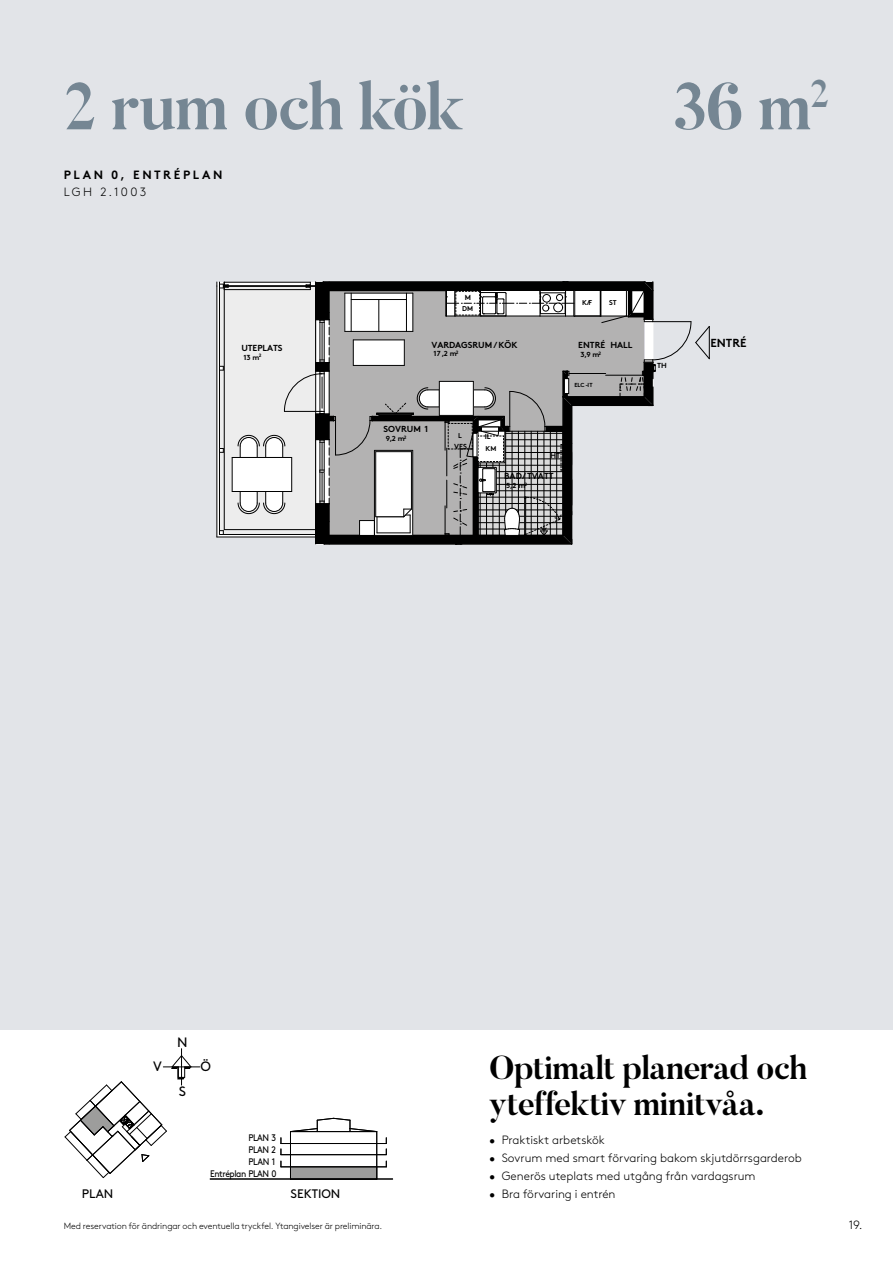
<style>
.page{position:relative;width:893px;height:1263px;background:#fff}
.page>*{position:absolute;margin:0;border:0;box-sizing:border-box;transform-origin:0 0}
.t1{font:700 66px "Butler";letter-spacing:-.03em;color:#758693}
.t2{font:700 33px/36px "Butler";letter-spacing:-.025em;color:#000}
.t3{font:13.65px "Brown Std";color:#000}
.t4{font:12.3px "Brown Std";color:#000}
.t5{font:300 12px "Brown Std";color:#000}
.t6{font:700 12px "Brown Std";letter-spacing:.215em;color:#000}
.t7{font:700 11.7px "Brown Std";color:#000}
.t8{font:9.45px/12px "Brown Std";letter-spacing:-.05em;color:#000;text-align:right;scale:.91 1}
.t9{font:300 9px "Brown Std";letter-spacing:-.015em;color:#000}
.t10{font:700 8.7px "Brown Std";color:#000}
.t11{font:700 7.35px "Brown Std";color:#000}
.t12{font:700 7.05px "Brown Std";color:#000}
.t13{font:700 5.85px "Brown Std";color:#000}
</style>
<div class="page">
<div style="left:0;top:0;width:893px;height:1029px;background:#e2e4e8"></div>
<svg style="left:229px;top:283px;width:9px;height:3px"></svg>
<div style="left:219px;top:286px;width:97px;height:248px;background:#ededed"></div>
<hr style="left:219px;top:534px;width:97px;height:1px;background:#000">
<hr style="left:219px;top:286px;width:97px;height:1px;background:#000">
<hr style="left:219px;top:286px;width:1px;height:248px;background:#000">
<svg style="left:220px;top:530px;width:4px;height:4px"></svg>
<svg style="left:220px;top:448px;width:4px;height:5px"></svg>
<svg style="left:220px;top:366px;width:4px;height:5px"></svg>
<div style="left:232px;top:457px;width:60px;height:34px;background:#fff"></div>
<hr style="left:232px;top:457px;width:1px;height:34px;background:#000">
<hr style="left:232px;top:457px;width:60px;height:1px;background:#000">
<hr style="left:232px;top:491px;width:60px;height:1px;background:#000">
<hr style="left:217px;top:286px;width:1px;height:251px;background:#000">
<hr style="left:224px;top:286px;width:1px;height:244px;background:#000">
<hr style="left:217px;top:537px;width:99px;height:1px;background:#000">
<hr style="left:224px;top:529px;width:92px;height:1px;background:#000">
<hr style="left:224px;top:289px;width:86px;height:1px;background:#000">
<hr style="left:224px;top:282px;width:86px;height:1px;background:#000">
<svg style="left:217px;top:282px;width:12px;height:8px"></svg>
<svg style="left:238px;top:281px;width:472px;height:264px"></svg>
<hr style="left:181px;top:1049px;width:1px;height:36px;background:#000">
<hr style="left:163px;top:1066px;width:37px;height:1px;background:#000">
<div style="left:290px;top:1167px;width:87px;height:12px;background:#9d9d9c"></div>
<hr style="left:376px;top:1131px;width:1px;height:48px;background:#000">
<hr style="left:210px;top:1178px;width:183px;height:1px;background:#000">
<hr style="left:290px;top:1131px;width:1px;height:48px;background:#000">
<hr style="left:281px;top:1143px;width:105px;height:1px;background:#000">
<hr style="left:281px;top:1154px;width:105px;height:1px;background:#000">
<hr style="left:281px;top:1166px;width:105px;height:1px;background:#000">
<hr style="left:290px;top:1179px;width:87px;height:1px;background:#000">
<svg style="left:291px;top:1117px;width:87px;height:15px"></svg>
<svg style="left:64px;top:1055px;width:128px;height:123px"></svg>
<h1 class="t1" style="left:64px;top:64px;width:401px">2 rum och kök</h1>
<h1 class="t1" style="left:673px;top:64px;width:158px">36 m<sup>2</sup></h1>
<p class="t6" style="left:64px;top:168px;width:160px">PLAN 0, ENTRÉPLAN</p>
<p class="t5" style="left:64px;top:185px;width:84px">LGH 2.1003</p>
<p class="t10" style="left:241px;top:342px;width:43px">UTEPLATS</p>
<p class="t11" style="left:243px;top:352px;width:20px">13 m<sup>2</sup></p>
<p class="t11" style="left:465px;top:293px;width:8px">M</p>
<p class="t12" style="left:462px;top:304px;width:12px">DM</p>
<p class="t12" style="left:582px;top:299px;width:12px">K/F</p>
<p class="t12" style="left:609px;top:299px;width:9px">ST</p>
<p class="t10" style="left:431px;top:339px;width:87px">VARDAGSRUM/KÖK</p>
<p class="t11" style="left:434px;top:349px;width:26px">17 ,2 m<sup>2</sup></p>
<p class="t10" style="left:578px;top:340px;width:56px">ENTRÉ HALL</p>
<p class="t11" style="left:580px;top:350px;width:22px">3,9 m<sup>2</sup></p>
<p class="t13" style="left:574px;top:382px;width:20px">ELC -IT</p>
<p class="t10" style="left:384px;top:424px;width:46px">SOVRUM 1</p>
<p class="t11" style="left:386px;top:434px;width:22px">9,2 m<sup>2</sup></p>
<p class="t12" style="left:458px;top:432px;width:5px">L</p>
<p class="t11" style="left:454px;top:441px;width:14px">VFS</p>
<p class="t11" style="left:485px;top:432px;width:8px">IL</p>
<p class="t12" style="left:485px;top:444px;width:12px">KM</p>
<p class="t11" style="left:550px;top:451px;width:11px">HT</p>
<p class="t10" style="left:504px;top:471px;width:51px">BAD/TVÄTT</p>
<p class="t11" style="left:506px;top:481px;width:22px">5,2 m<sup>2</sup></p>
<p class="t11" style="left:657px;top:361px;width:11px">TH</p>
<p class="t7" style="left:710px;top:335px;width:38px">ENTRÉ</p>
<p class="t3" style="left:177px;top:1034px;width:12px">N</p>
<p class="t3" style="left:153px;top:1059px;width:10px">V</p>
<p class="t3" style="left:201px;top:1059px;width:12px">Ö</p>
<p class="t3" style="left:179px;top:1084px;width:9px">S</p>
<p class="t8" style="left:210px;top:1131px;width:75px">PLAN 3<br>PLAN 2<br>PLAN 1<br>Entréplan PLAN 0</p>
<p class="t4" style="left:82px;top:1187px;width:33px">PLAN</p>
<p class="t4" style="left:290px;top:1187px;width:52px">SEKTION</p>
<h2 class="t2" style="left:489px;top:1050px;width:320px">Optimalt planerad och yteffektiv minitvåa.</h2>
<p class="t5" style="left:489px;top:1133px;width:117px">• Praktiskt arbetskök</p>
<p class="t5" style="left:489px;top:1151px;width:314px">• Sovrum med smart förvaring bakom skjutdörrsgarderob</p>
<p class="t5" style="left:489px;top:1169px;width:268px">• Generös uteplats med utgång från vardagsrum</p>
<p class="t5" style="left:489px;top:1187px;width:128px">• Bra förvaring i entrén</p>
<p class="t9" style="left:64px;top:1221px;width:320px">Med reservation för ändringar och eventuella tryckfel. Ytangivelser är preliminära.</p>
<p class="t5" style="left:849px;top:1218px;width:15px">19.</p>
</div>
